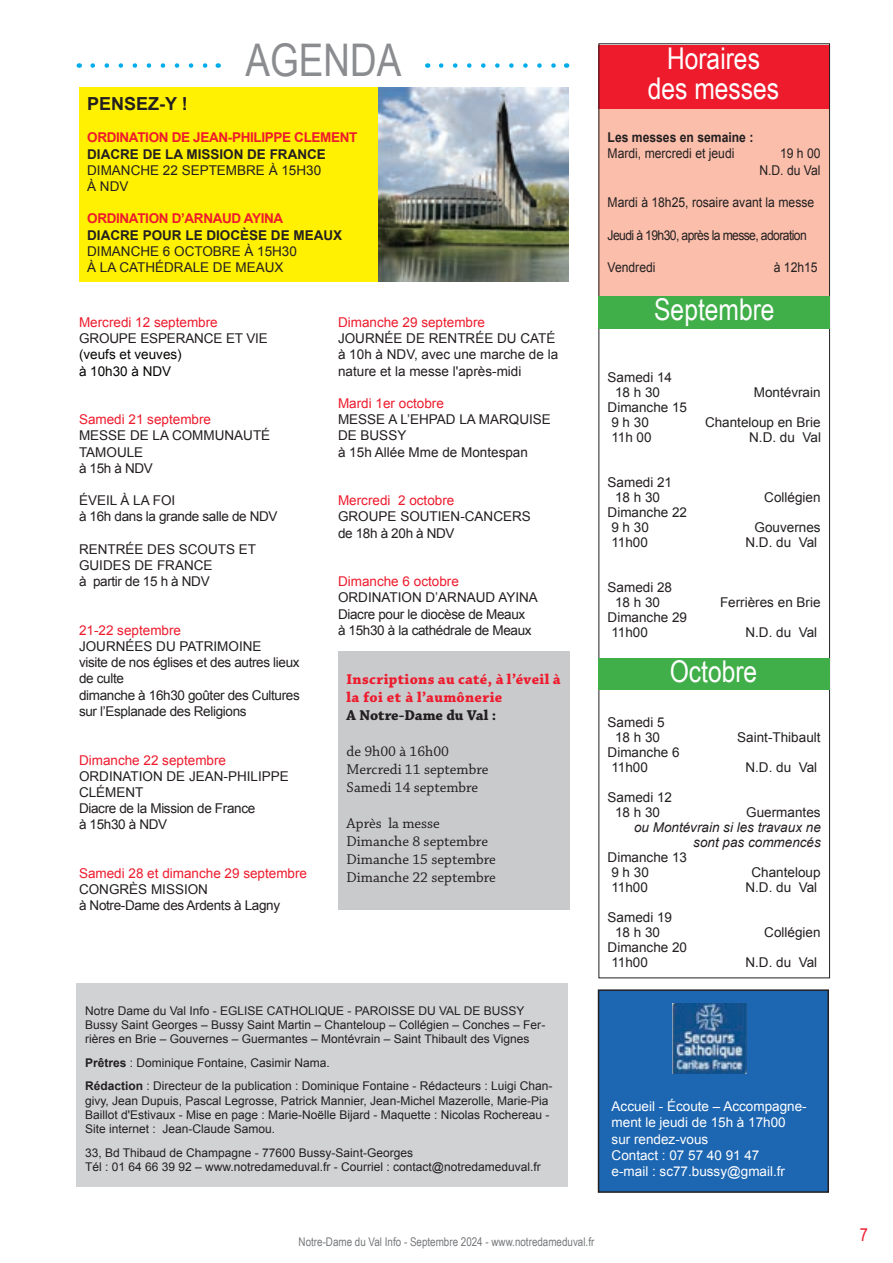
<style>
.page{position:relative;width:893px;height:1263px;background:#fff}
.page>*{position:absolute;margin:0;border:0;box-sizing:border-box;transform-origin:0 0}
.t1{font:45px "Arial Narrow";color:#8a8c8f}
.t2{font:30px/30px "Arial Narrow";color:#fff;text-align:center}
.t3{font:700 18px "Arial";color:#231f20}
.t4{font:18px "Arial Narrow";color:#ee1b2d}
.t5{font:15px/18px "Chaparral Pro";color:#231f20}
.t6{font:700 15px "Chaparral Pro";letter-spacing:.025em;color:#ee1b2d}
.t7{font:700 15px "Chaparral Pro";color:#231f20}
.t8{font:13.5px/15px "Arial";color:#231f20}
.t9{font:13.5px/16.2px "Arial";letter-spacing:-.025em;color:#231f20}
.t10{font:13.5px "Arial";color:#ee1b2d}
.t11{font:13.5px/16.2px "Arial";color:#fff}
.t12{font:13.5px/16.2px "Arial";color:#231f20;text-align:right;scale:.9 1}
.t13{font:700 13.5px "Arial";letter-spacing:-.025em;color:#ee1b2d}
.t14{font:700 13.5px "Arial";color:#231f20}
.t15{font:italic 13.5px/15px "Arial";color:#231f20;text-align:right}
.t16{font:13.5px "Arial";letter-spacing:-.05em;color:#231f20;scale:.9 1}
.t17{font:13.5px/16.2px "Arial";color:#040503}
.t18{font:700 13.5px "Arial";color:#231f20;scale:.9 1}
.t19{font:12px/14.4px "Arial";color:#231f20}
.t20{font:12px "Arial Narrow";color:#76787b}
.s1{font-weight:700}
</style>
<div class="page">
<svg style="left:93px;top:63px;width:115px;height:5px"></svg>
<svg style="left:441px;top:63px;width:115px;height:5px"></svg>
<div style="left:77px;top:983px;width:491px;height:203px;background:#d1d2d4"></div>
<div style="left:598px;top:101px;width:231px;height:212px;background:#fabeab"></div>
<div style="left:598px;top:45px;width:231px;height:64px;background:#ee1b2d"></div>
<div style="left:599px;top:44px;width:231px;height:934px;border:1px solid #231f20"></div>
<div style="left:599px;top:296px;width:231px;height:33px;background:#40ae49"></div>
<div style="left:79px;top:87px;width:299px;height:195px;background:#fff101"></div>
<div style="left:598px;top:990px;width:230px;height:202px;background:#1d66b2"></div>
<div style="left:598px;top:989px;width:231px;height:204px;border:2px solid #231f20"></div>
<img style="left:673px;top:1003px;width:73px;height:70px">
<img style="left:378px;top:87px;width:190px;height:195px">
<div style="left:598px;top:658px;width:231px;height:31px;background:#40ae49"></div>
<div style="left:338px;top:652px;width:231px;height:258px;background:#c9cacc"></div>
<h1 class="t1" style="left:246px;top:27px;width:157px">AGENDA</h1>
<h3 class="t3" style="left:87px;top:92px;width:102px">Pensez-y !</h3>
<p class="t13" style="left:87px;top:129px;width:272px">ORDINATION DE JEAN-PHILIPPE CLEMENT</p>
<p class="t14" style="left:87px;top:145px;width:239px">DIACRE DE LA MISSION DE FRANCE</p>
<p class="t8" style="left:87px;top:162px;width:236px;line-height:16.2px">DIMANCH E 22 SEPTEMBRE à 15h30 à NDV</p>
<p class="t13" style="left:87px;top:210px;width:198px">ORDINATION D’ARNAUD AYINA</p>
<p class="t14" style="left:87px;top:226px;width:19px">Diacr</p>
<p class="t14" style="left:130px;top:226px;width:24px">e pour</p>
<p class="t14" style="left:185px;top:226px;width:31px">l e dioc</p>
<p class="t14" style="left:240px;top:226px;width:104px">èse de Meaux</p>
<p class="t8" style="left:87px;top:243px;width:211px;line-height:16.2px">DIMANCH E 6 OCTOBRE à 15h30 à la cat</p>
<p class="t8" style="left:145px;top:260px;width:29px">hédrale</p>
<p class="t8" style="left:213px;top:260px;width:44px">de Meau</p>
<p class="t8" style="left:274px;top:260px;width:11px">x</p>
<p class="t10" style="left:79px;top:313px;width:140px">Mercredi 12 septembre</p>
<p class="t8" style="left:79px;top:331px;width:190px">GROUPE ESPERANCE ET VIE</p>
<p class="t17" style="left:79px;top:347px;width:104px">(veufs et veuves) à 10h30 à NDV</p>
<p class="t10" style="left:79px;top:411px;width:134px">Samedi 21 septembre</p>
<p class="t8" style="left:79px;top:428px;width:193px;line-height:16.2px">MESSE DE LA COMMUNAUTé<br>TAMOULE<br>à 15h à NDV</p>
<p class="t8" style="left:79px;top:493px;width:18px">éveil</p>
<p class="t9" style="left:79px;top:493px;width:200px;text-indent:42px">à la foi<br>à 16h dans la grande salle de NDV</p>
<p class="t8" style="left:79px;top:542px;width:11px">rentr</p>
<p class="t8" style="left:126px;top:542px;width:32px">ée des</p>
<p class="t8" style="left:179px;top:542px;width:11px">scouts</p>
<p class="t8" style="left:239px;top:542px;width:9px">et</p>
<p class="t8" style="left:79px;top:558px;width:10px">guide</p>
<p class="t9" style="left:79px;top:557px;width:132px;text-align:center">S de france<br>à partir de 15 h à NDV</p>
<p class="t10" style="left:79px;top:621px;width:104px">21-22 septembre</p>
<p class="t8" style="left:79px;top:639px;width:18px">journ</p>
<p class="t9" style="left:79px;top:638px;width:222px;text-indent:46px">éesdupatrimoine<br>visite de nos églises et des autres lieux de culte<br>dimanche à 16h30 goûter des Cultures sur l’Esplanade des Religions</p>
<p class="t10" style="left:79px;top:751px;width:149px">Dimanche 22 septembre</p>
<p class="t8" style="left:79px;top:769px;width:10px">ordination</p>
<p class="t8" style="left:167px;top:769px;width:39px">de jean</p>
<p class="t8" style="left:224px;top:769px;width:31px">-philippe</p>
<p class="t9" style="left:79px;top:784px;width:178px">clément<br>Diacre de la Mission de France à 15h30 à NDV</p>
<p class="t10" style="left:79px;top:864px;width:230px">Samedi 28 et dimanche 29 septembre</p>
<p class="t9" style="left:79px;top:881px;width:203px">CONGRèS MISSION<br>à Notre-Dame des Ardents à Lagny</p>
<p class="t10" style="left:338px;top:313px;width:149px">Dimanche 29 septembre</p>
<p class="t8" style="left:338px;top:331px;width:18px">journ</p>
<p class="t8" style="left:385px;top:331px;width:55px">éede rentr</p>
<p class="t8" style="left:475px;top:331px;width:55px">éedu cat</p>
<p class="t8" style="left:338px;top:331px;width:222px;line-height:16.2px;text-indent:208px">é à 10h à NDV, avec une marche de la nature et la messe l'après-midi</p>
<p class="t10" style="left:338px;top:394px;width:107px">Mardi 1er octobre</p>
<p class="t8" style="left:338px;top:412px;width:214px;line-height:16.2px">MESSE A L’EH PAD LA MARQUISE<br>DE BUSSY<br>à 15h Allée Mme de Montespan</p>
<p class="t10" style="left:338px;top:492px;width:118px">Mercredi 2 octobre</p>
<p class="t8" style="left:338px;top:509px;width:194px;line-height:16.2px">GROUPE SOUTIEN-CANCERS de 18h à 20h à NDV</p>
<p class="t10" style="left:338px;top:573px;width:122px">Dimanche 6 octobre</p>
<p class="t9" style="left:338px;top:590px;width:201px">ORDINATION D’ARNAUD AYINA<br>Diacre pour le diocèse de Meaux<br>à 15h30 à la cathédrale de Meaux</p>
<p class="t6" style="left:347px;top:670px;width:216px">Inscriptions au caté, à l’éveil à</p>
<p class="t6" style="left:347px;top:688px;width:157px">la foi et à l’aumônerie</p>
<p class="t7" style="left:347px;top:706px;width:151px">A Notre-Dame du Val :</p>
<p class="t5" style="left:347px;top:743px;width:143px">de 9h00 à 16h00<br>Mercredi 11 septembre<br>Samedi 14 septembre</p>
<p class="t5" style="left:347px;top:815px;width:151px">Après la messe<br>Dimanche 8 septembre<br>Dimanche 15 septembre<br>Dimanche 22 septembre</p>
<p class="t19" style="left:85px;top:1003px;width:462px">Notre Dame du Val Info - EGLISE CATHOLIQUE - PAROISSE DU VAL DE BUSSY<br>Bussy Saint Georges – Bussy Saint Martin – Chanteloup – Collégien – Conches – Fer&shy;rières en Brie – Gouvernes – Guermantes – Montévrain – Saint Thibault des Vignes</p>
<p class="t19" style="left:85px;top:1051px;width:469px;line-height:23.4px"><span class="s1">Prêtres</span> : Dominique Fontaine, Casimir Nama.<br><span class="s1">Rédaction</span> : Directeur de la publication : Dominique Fontaine - Rédacteurs : Luigi Chan-</p>
<p class="t19" style="left:85px;top:1093px;width:466px;text-align:justify">givy, Jean Dupuis, Pascal Legrosse, Patrick Mannier, Jean-Michel Mazerolle, Marie-Pia Baillot d'Estivaux - Mise en page : Marie-Noëlle Bijard - Maquette : Nicolas Rochereau - Site internet : Jean-Claude Samou.</p>
<p class="t19" style="left:85px;top:1145px;width:457px">33, Bd Thibaud de Champagne - 77600 Bussy-Saint-Georges<br>Tél : 01 64 66 39 92 – www.notredameduval.fr - Courriel : contact@notredameduval.fr</p>
<h2 class="t2" style="left:648px;top:43px;width:133px">Horaires des messes</h2>
<p class="t18" style="left:608px;top:129px;width:164px">Les messes en semaine :</p>
<p class="t12" style="left:608px;top:146px;width:143px">Mardi, mercredi et jeudi</p>
<p class="t12" style="left:759px;top:146px;width:70px">19 h 00<br>N.D. du Val</p>
<p class="t12" style="left:608px;top:194px;width:231px">Mardi à 18h25, rosaire avant la messe</p>
<p class="t16" style="left:608px;top:226px;width:223px">Jeudi à 19h30, après la messe, adoration</p>
<p class="t12" style="left:608px;top:259px;width:55px">Vendredi</p>
<p class="t12" style="left:774px;top:259px;width:50px">à 12h15</p>
<h2 class="t2" style="left:654px;top:294px;width:122px">Septembre</h2>
<p class="t8" style="left:608px;top:370px;width:66px;text-align:center">Samedi 14<br>18 h 30</p>
<p class="t8" style="left:608px;top:400px;width:81px">Dimanche 15<br>9 h 30</p>
<p class="t8" style="left:754px;top:385px;width:68px">Montévrain</p>
<p class="t8" style="left:705px;top:415px;width:117px">Chanteloup en Brie</p>
<p class="t8" style="left:611px;top:430px;width:42px">11h 00</p>
<p class="t8" style="left:749px;top:430px;width:73px">N.D. du Val</p>
<p class="t8" style="left:608px;top:475px;width:66px;text-align:center">Samedi 21<br>18 h 30</p>
<p class="t8" style="left:764px;top:490px;width:58px">Collégien</p>
<p class="t8" style="left:608px;top:505px;width:81px">Dimanche 22<br>9 h 30</p>
<p class="t8" style="left:754px;top:520px;width:68px">Gouvernes</p>
<p class="t8" style="left:611px;top:535px;width:38px">11h00</p>
<p class="t8" style="left:745px;top:535px;width:73px">N.D. du Val</p>
<p class="t8" style="left:615px;top:580px;width:82px;text-indent:-8px">Samedi 28<br>18 h 30 F</p>
<p class="t8" style="left:728px;top:595px;width:94px">errières en Brie</p>
<p class="t8" style="left:608px;top:610px;width:81px">Dimanche 29<br>11h00</p>
<p class="t8" style="left:745px;top:625px;width:73px">N.D. du Val</p>
<h2 class="t2" style="left:670px;top:655px;width:89px">Octobre</h2>
<p class="t8" style="left:608px;top:715px;width:59px;text-align:center">Samedi 5<br>18 h 30</p>
<p class="t8" style="left:608px;top:745px;width:74px">Dimanche 6<br>11h00</p>
<p class="t8" style="left:737px;top:730px;width:85px">Saint-Thibault</p>
<p class="t8" style="left:745px;top:760px;width:73px">N.D. du Val</p>
<p class="t8" style="left:608px;top:790px;width:66px;text-align:center">Samedi 12<br>18 h 30</p>
<p class="t8" style="left:746px;top:805px;width:76px">Guermantes</p>
<p class="t15" style="left:634px;top:820px;width:188px">ou Montévrain si les travaux ne sont pas commencés</p>
<p class="t8" style="left:608px;top:850px;width:81px">Dimanche 13<br>9 h 30</p>
<p class="t8" style="left:751px;top:865px;width:71px">Chanteloup</p>
<p class="t8" style="left:611px;top:880px;width:38px">11h00</p>
<p class="t8" style="left:745px;top:880px;width:73px">N.D. du Val</p>
<p class="t8" style="left:608px;top:910px;width:66px;text-align:center">Samedi 19<br>18 h 30</p>
<p class="t8" style="left:764px;top:925px;width:58px">Collégien</p>
<p class="t8" style="left:608px;top:940px;width:81px">Dimanche 20<br>11h00</p>
<p class="t8" style="left:745px;top:955px;width:73px">N.D. du Val</p>
<p class="t11" style="left:612px;top:1098px;width:197px">Accueil - Écoute – Accompagne&shy;ment le jeudi de 15h à 17h00 sur rendez-vous<br>Contact : 07 57 40 91 47<br>e-mail : sc77.bussy@gmail.fr</p>
<p class="t20" style="left:299px;top:1233px;width:297px">Notre-Dame du Val Info - Septembre 2024 - www.notredameduval.fr</p>
<h3 class="t4" style="left:860px;top:1221px;width:10px">7</h3>
</div>
